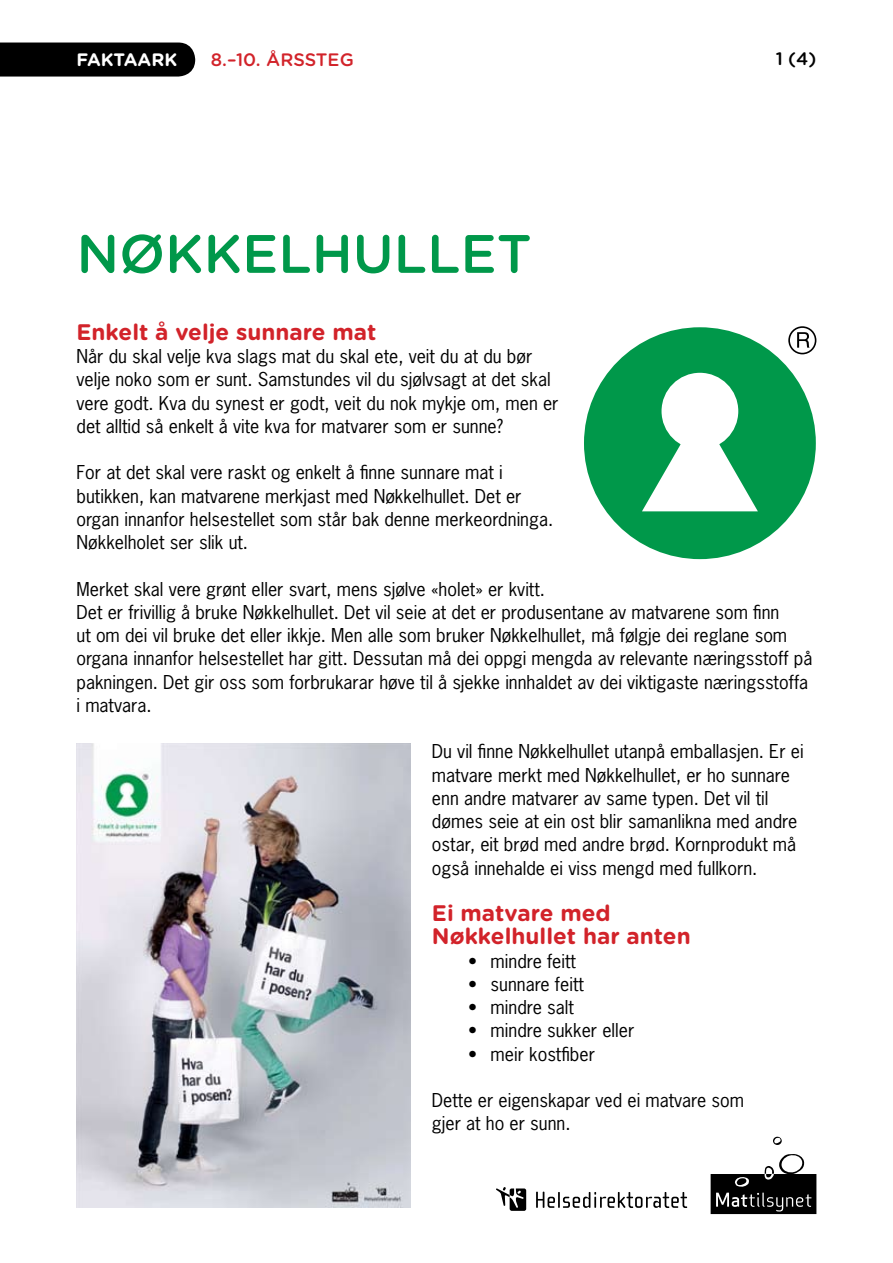
<style>
.page{position:relative;width:893px;height:1263px;background:#fff}
.page>*{position:absolute;margin:0;border:0;box-sizing:border-box;transform-origin:0 0}
.t1{font:500 54px "Gotham Rounded";color:#00984a}
.t2{font:700 22.5px/23.2px "Gotham Rounded";color:#d2232a}
.t3{font:18px/23.2px "News Gothic";color:#000}
.t4{font:500 18px "Gotham Rounded";color:#d2232a}
.t5{font:700 18px "Gotham Rounded";letter-spacing:-.005em;color:#fff}
.t6{font:500 18px "Gotham Rounded";color:#000}
</style>
<div class="page">
<svg style="left:773px;top:1137px;width:9px;height:8px"></svg>
<svg style="left:711px;top:1154px;width:105px;height:60px"></svg>
<div style="left:0;top:43px;width:195px;height:34px;background:#000"></div>
<svg style="left:496px;top:1187px;width:30px;height:24px"></svg>
<svg style="left:536px;top:1191px;width:151px;height:17px"></svg>
<div style="left:584px;top:327px;width:232px;height:232px;background:#00984a;border-radius:50%"></div>
<div style="left:661px;top:373px;width:77px;height:76px;background:#fff;border-radius:50%"></div>
<svg style="left:642px;top:443px;width:116px;height:68px"></svg>
<svg style="left:788px;top:326px;width:28px;height:28px"></svg>
<img style="left:77px;top:743px;width:334px;height:464px">
<p class="t5" style="left:77px;top:46px;width:102px">FAKTAARK</p>
<p class="t4" style="left:211px;top:46px;width:144px">8.–10. ÅRSSTEG</p>
<p class="t6" style="left:776px;top:46px;width:42px">1 (4)</p>
<h1 class="t1" style="left:77px;top:215px;width:457px">NØKKELHULLET</h1>
<p class="t2" style="left:77px;top:319px;width:301px">Enkelt å velje sunnare mat</p>
<p class="t3" style="left:77px;top:344px;width:484px">Når du skal velje kva slags mat du skal ete, veit du at du bør velje noko som er sunt. Samstundes vil du sjølvsagt at det skal vere godt. Kva du synest er godt, veit du nok mykje om, men er det alltid så enkelt å vite kva for matvarer som er sunne?</p>
<p class="t3" style="left:77px;top:460px;width:478px">For at det skal vere raskt og enkelt å finne sunnare mat i butikken, kan matvarene merkjast med Nøkkelhullet. Det er organ innanfor helsestellet som står bak denne merkeordninga.<br>Nøkkelholet ser slik ut.</p>
<p class="t3" style="left:77px;top:577px;width:737px">Merket skal vere grønt eller svart, mens sjølve «holet» er kvitt.<br>Det er frivillig å bruke Nøkkelhullet. Det vil seie at det er produsentane av matvarene som finn<br>ut om dei vil bruke det eller ikkje. Men alle som bruker Nøkkelhullet, må følgje dei reglane som organa innanfor helsestellet har gitt. Dessutan må dei oppgi mengda av relevante næringsstoff på pakningen. Det gir oss som forbrukarar høve til å sjekke innhaldet av dei viktigaste næringsstoffa i matvara.</p>
<p class="t3" style="left:432px;top:739px;width:373px">Du vil finne Nøkkelhullet utanpå emballasjen. Er ei matvare merkt med Nøkkelhullet, er ho sunnare enn andre matvarer av same typen. Det vil til dømes seie at ein ost blir samanlikna med andre ostar, eit brød med andre brød. Kornprodukt må også innehalde ei viss mengd med fullkorn.</p>
<p class="t2" style="left:432px;top:900px;width:260px">Ei matvare med<br>Nøkkelhullet har anten</p>
<p class="t3" style="left:468px;top:948px;width:109px">• mindre feitt</p>
<p class="t3" style="left:468px;top:972px;width:117px">• sunnare feitt</p>
<p class="t3" style="left:468px;top:995px;width:107px">• mindre salt</p>
<p class="t3" style="left:468px;top:1018px;width:168px">• mindre sukker eller</p>
<p class="t3" style="left:468px;top:1042px;width:128px">• meir kostfiber</p>
<p class="t3" style="left:432px;top:1088px;width:314px">Dette er eigenskapar ved ei matvare som gjer at ho er sunn.</p>
</div>
